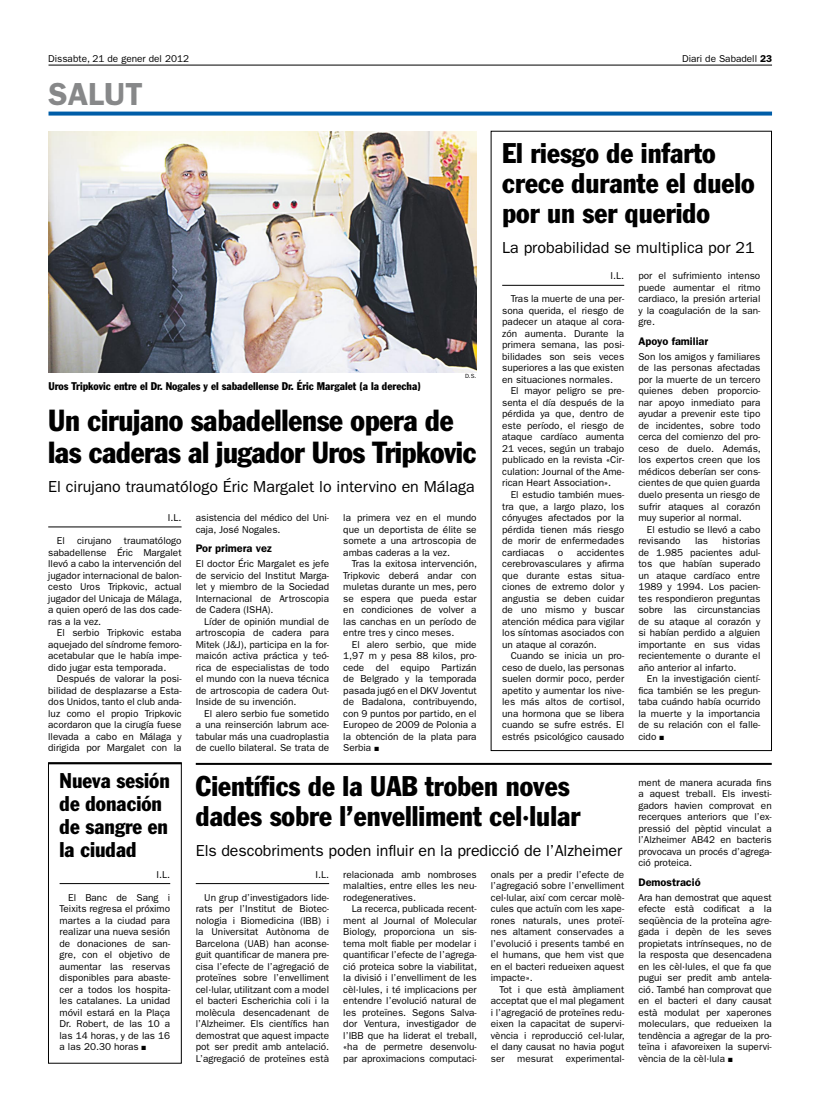
<style>
.page{position:relative;width:820px;height:1106px;background:#fff}
.page>*{position:absolute;margin:0;border:0;box-sizing:border-box;transform-origin:0 0}
.t1{font:600 32px "Franklin Gothic";color:#878889}
.t2{font:condensed 30px/32px "Franklin Gothic";letter-spacing:-.015em;color:#000}
.t3{font:condensed 28px/30px "Franklin Gothic";color:#000}
.t4{font:condensed 21px/23px "Franklin Gothic";color:#000}
.t5{font:16px "Franklin Gothic";color:#000}
.t6{font:condensed 11px "Franklin Gothic";color:#000}
.t7{font:600 11px "Franklin Gothic";color:#000}
.t8{font:10px/11.5px "Franklin Gothic";color:#000;text-align:justify}
.t9{font:6px "Franklin Gothic";color:#000}
.s1{font-weight:600}
</style>
<div class="page">
<div style="left:48px;top:762px;width:133px;height:301px;border:1px solid #000"></div>
<hr style="left:48px;top:526px;width:133px;height:1px;background:#000">
<img style="left:48px;top:131px;width:428px;height:242px">
<hr style="left:196px;top:883px;width:133px;height:1px;background:#000">
<hr style="left:502px;top:285px;width:122px;height:1px;background:#000">
<hr style="left:196px;top:763px;width:575px;height:2px;background:#000">
<hr style="left:48px;top:762px;width:133px;height:2px;background:#000">
<hr style="left:60px;top:883px;width:110px;height:1px;background:#000">
<svg style="left:48px;top:112px;width:723px;height:4px;fill:#005da8"></svg>
<hr style="left:48px;top:65px;width:723px;height:1px;background:#000">
<p class="t8" style="left:48px;top:52px;width:142px">Dissabte, 21 de gener del 2012</p>
<p class="t8" style="left:682px;top:52px;width:91px">Diari de Sabadell <span class="s1">23</span></p>
<h1 class="t1" style="left:48px;top:75px;width:96px">Salut</h1>
<p class="t6" style="left:48px;top:379px;width:374px">Uros Tripkovic entre el Dr. Nogales y el sabadellense Dr. Éric Margalet (a la derecha)</p>
<p class="t9" style="left:465px;top:373px;width:13px">D.S.</p>
<h2 class="t2" style="left:48px;top:404px;width:430px">Un cirujano sabadellense opera de las caderas al jugador Uros Tripkovic</h2>
<h3 class="t5" style="left:48px;top:477px;width:428px">El cirujano traumatólogo Éric Margalet lo intervino en Málaga</h3>
<p class="t8" style="left:168px;top:512px;width:15px">I.L.</p>
<p class="t8" style="left:48px;top:535px;width:135px;text-indent:9px">El cirujano traumatólogo sabadellense Éric Margalet llevó a cabo la intervención del jugador internacional de balon&shy;cesto Uros Tripkovic, actual jugador del Unicaja de Málaga, a quien operó de las dos cade&shy;ras a la vez.</p>
<p class="t8" style="left:48px;top:627px;width:135px;text-indent:9px">El serbio Tripkovic estaba aquejado del síndrome femoro&shy;acetabular que le había impe&shy;dido jugar esta temporada.</p>
<p class="t8" style="left:48px;top:673px;width:135px;text-indent:9px">Después de valorar la posi&shy;bilidad de desplazarse a Esta&shy;dos Unidos, tanto el club anda&shy;luz como el propio Tripkovic acordaron que la cirugía fuese llevada a cabo en Málaga y dirigida por Margalet con la</p>
<p class="t8" style="left:196px;top:512px;width:135px">asistencia del médico del Uni&shy;caja, José Nogales.</p>
<p class="t7" style="left:196px;top:542px;width:77px">Por primera vez</p>
<p class="t8" style="left:196px;top:558px;width:135px">El doctor Éric Margalet es jefe de servicio del Institut Marga&shy;let y miembro de la Sociedad Internacional de Artroscopia de Cadera (ISHA).</p>
<p class="t8" style="left:196px;top:615px;width:135px;text-indent:9px">Líder de opinión mundial de artroscopia de cadera para Mitek (J&amp;J), participa en la for&shy;maicón activa práctica y teó&shy;rica de especialistas de todo el mundo con la nueva técnica de artroscopia de cadera Out-Inside de su invención.</p>
<p class="t8" style="left:196px;top:707px;width:135px;text-indent:9px">El alero serbio fue sometido a una reinserción labrum ace&shy;tabular más una cuadroplastia de cuello bilateral. Se trata de</p>
<p class="t8" style="left:343px;top:512px;width:135px">la primera vez en el mundo que un deportista de élite se somete a una artroscopia de ambas caderas a la vez.</p>
<p class="t8" style="left:343px;top:558px;width:135px;text-indent:9px">Tras la exitosa intervención, Tripkovic deberá andar con muletas durante un mes, pero se espera que pueda estar en condiciones de volver a las canchas en un período de entre tres y cinco meses.</p>
<p class="t8" style="left:343px;top:638px;width:135px;text-indent:9px">El alero serbio, que mide 1,97 m y pesa 88 kilos, pro&shy;cede del equipo Partizán de Belgrado y la temporada pasada jugó en el DKV Joventut de Badalona, contribuyendo, con 9 puntos por partido, en el Europeo de 2009 de Polonia a la obtención de la plata para Serbia ■</p>
<h3 class="t3" style="left:502px;top:138px;width:254px">El riesgo de infarto crece durante el duelo por un ser querido</h3>
<h3 class="t5" style="left:502px;top:238px;width:254px">La probabilidad se multiplica por 21</h3>
<p class="t8" style="left:610px;top:270px;width:15px">I.L.</p>
<p class="t8" style="left:502px;top:293px;width:123px;text-indent:9px">Tras la muerte de una per&shy;sona querida, el riesgo de padecer un ataque al cora&shy;zón aumenta. Durante la primera semana, las posi&shy;bilidades son seis veces superiores a las que existen en situaciones normales.</p>
<p class="t8" style="left:502px;top:385px;width:123px;text-indent:9px">El mayor peligro se pre&shy;senta el día después de la pérdida ya que, dentro de este período, el riesgo de ataque cardíaco aumenta 21 veces, según un trabajo publicado en la revista «Cir&shy;culation: Journal of the Ame&shy;rican Heart Association».</p>
<p class="t8" style="left:502px;top:489px;width:123px;text-indent:9px">El estudio también mues&shy;tra que, a largo plazo, los cónyuges afectados por la pérdida tienen más riesgo de morir de enfermedades cardiacas</p>
<p class="t8" style="left:638px;top:270px;width:123px">por el sufrimiento intenso puede aumentar el ritmo cardiaco, la presión arterial y la coagulación de la san&shy;gre.</p>
<p class="t7" style="left:638px;top:335px;width:71px">Apoyo familiar</p>
<p class="t8" style="left:638px;top:351px;width:124px">Son los amigos y familiares de las personas afectadas por la muerte de un tercero quienes deben proporcio&shy;nar apoyo inmediato para ayudar a prevenir este tipo de incidentes, sobre todo cerca del comienzo del pro&shy;ceso de duelo. Además, los expertos creen que los médicos deberían ser cons&shy;cientes de que quien guarda duelo presenta un riesgo de sufrir ataques al corazón muy superior al normal.</p>
<p class="t8" style="left:638px;top:523px;width:123px;text-indent:9px">El estudio se llevó a cabo revisando</p>
<p class="t8" style="left:638px;top:535px;width:123px;text-indent:84px">historias de 1.985 pacientes adul&shy;tos que habían superado un ataque cardíaco entre 1989 y 1994. Los pacien&shy;tes respondieron preguntas sobre las circunstancias de su ataque al corazón y si habían perdido a alguien importante en sus vidas recientemente o durante el año anterior al infarto.</p>
<p class="t8" style="left:638px;top:673px;width:123px;text-indent:9px">En la investigación cientí&shy;fica también se les pregun&shy;taba cuándo había ocurrido la muerte y la importancia de su relación con el falle&shy;cido ■</p>
<p class="t8" style="left:694px;top:535px;width:14px">las</p>
<p class="t8" style="left:502px;top:546px;width:123px;text-indent:74px">accidentes cerebrovasculares y afirma que durante estas situa&shy;ciones de extremo dolor y angustia se deben cuidar de uno mismo y buscar atención médica para vigilar los síntomas asociados con un ataque al corazón.</p>
<p class="t8" style="left:502px;top:650px;width:124px;text-indent:9px">Cuando se inicia un pro&shy;ceso de duelo, las personas suelen dormir poco, perder apetito y aumentar los nive&shy;les más altos de cortisol, una hormona que se libera cuando se sufre estrés. El estrés psicológico causado</p>
<p class="t8" style="left:557px;top:546px;width:7px">o</p>
<h3 class="t4" style="left:60px;top:769px;width:112px">Nueva sesión de donación de sangre en la ciudad</h3>
<p class="t8" style="left:156px;top:868px;width:15px">I.L.</p>
<p class="t8" style="left:60px;top:891px;width:112px;text-indent:9px">El Banc de Sang i Teixits regresa el próximo martes a la ciudad para realizar una nueva sesión de donaciones de san&shy;gre, con el objetivo de aumentar las reservas disponibles para abaste&shy;cer a todos los hospita&shy;les catalanes. La unidad móvil estará en la Plaça Dr. Robert, de las 10 a las 14 horas, y de las 16 a las 20.30 horas ■</p>
<h3 class="t3" style="left:196px;top:771px;width:386px">Científics de la UAB troben noves dades sobre l’envelliment cel·lular</h3>
<h3 class="t5" style="left:196px;top:841px;width:428px">Els descobriments poden influir en la predicció de l’Alzheimer</h3>
<p class="t8" style="left:315px;top:868px;width:15px">I.L.</p>
<p class="t8" style="left:196px;top:891px;width:135px;text-indent:9px">Un grup d’investigadors lide&shy;rats per l’Institut de Biotec&shy;nologia i Biomedicina (IBB) i la Universitat Autònoma de Barcelona (UAB) han aconse&shy;guit quantificar de manera pre&shy;cisa l’efecte de l’agregació de proteïnes sobre l’envelliment cel·lular, utilitzant com a model el bacteri Escherichia coli i la molècula desencadenant de l’Alzheimer. Els científics han demostrat que aquest impacte pot ser predit amb antelació.<br>L’agregació de proteïnes està</p>
<p class="t8" style="left:343px;top:868px;width:135px">relacionada amb nombroses malalties, entre elles les neu&shy;rodegeneratives.</p>
<p class="t8" style="left:343px;top:903px;width:135px;text-indent:9px">La recerca, publicada recent&shy;ment al Journal of Molecular Biology, proporciona un sis&shy;tema molt fiable per modelar i quantificar l’efecte de l’agrega&shy;ció proteica sobre la viabilitat, la divisió i l’envelliment de les cèl·lules, i té implicacions per entendre l’evolució natural de les proteïnes. Segons Salva&shy;dor Ventura, investigador de l’IBB que ha liderat el treball, «ha de permetre desenvolu&shy;par aproximacions computaci-</p>
<p class="t8" style="left:490px;top:868px;width:135px">onals per a predir l’efecte de l’agregació sobre l’envelliment cel·lular, així com cercar molè&shy;cules que actuïn com les xape&shy;rones naturals, unes proteï&shy;nes altament conservades a l’evolució i presents també en el humans, que hem vist que en el bacteri redueixen aquest impacte».</p>
<p class="t8" style="left:490px;top:983px;width:135px;text-indent:9px">Tot i que està àmpliament acceptat que el mal plegament i l’agregació de proteïnes redu&shy;eixen la capacitat de supervi&shy;vència i reproducció cel·lular, el dany causat no havia pogut ser</p>
<p class="t8" style="left:517px;top:1052px;width:37px">mesurat</p>
<p class="t8" style="left:565px;top:1052px;width:60px">experimental-</p>
<p class="t8" style="left:638px;top:776px;width:135px">ment de manera acurada fins a aquest treball. Els investi&shy;gadors havien comprovat en recerques anteriors que l’ex&shy;pressió del pèptid vinculat a l’Alzheimer AB42 en bacteris provocava un procés d’agrega&shy;ció proteica.</p>
<p class="t7" style="left:638px;top:875px;width:64px">Demostració</p>
<p class="t8" style="left:638px;top:891px;width:135px">Ara han demostrat que aquest efecte està codificat a la seqüència de la proteïna agre&shy;gada i depèn de les seves propietats intrínseques, no de la resposta que desencadena en les cèl·lules, el que fa que pugui ser predit amb antela&shy;ció. També han comprovat que en el bacteri el dany causat està modulat per xaperones moleculars, que redueixen la tendència a agregar de la pro&shy;teïna i afavoreixen la supervi&shy;vència de la cèl·lula ■</p>
</div>
